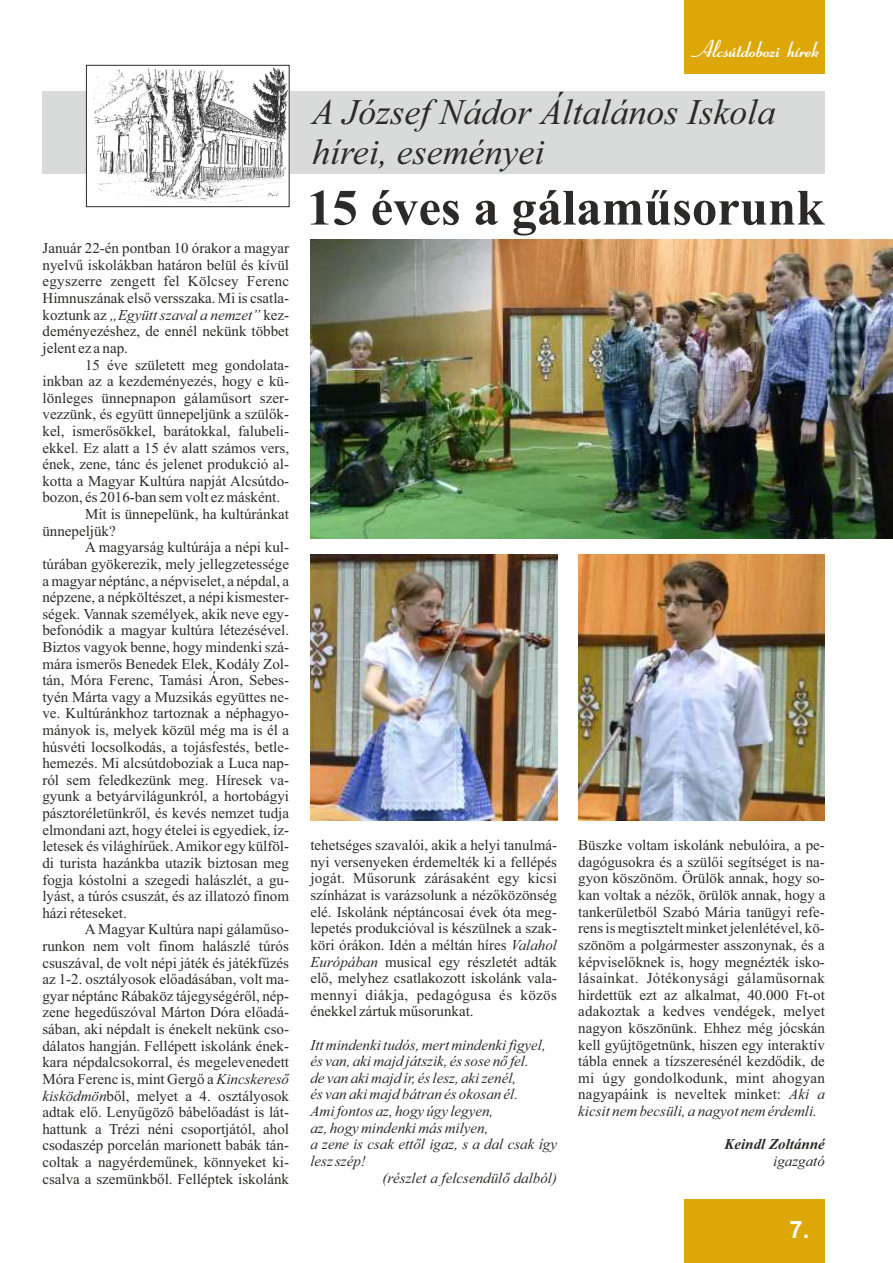
<style>
.page{position:relative;width:893px;height:1263px;background:#fff}
.page>*{position:absolute;margin:0;border:0;box-sizing:border-box;transform-origin:0 0}
.t1{font:700 50.7px "Times New Roman";color:#2b2a29}
.t2{font:italic 36px/39.9px "Times New Roman";color:#2b2a29}
.t3{font:24.3px "Coronation Script Bold SWFTE";color:#fefefe}
.t4{font:700 24px "Arial";color:#fefefe}
.t5{font:15px/16.6px "Times New Roman";color:#2b2a29;text-align:justify}
.t6{font:italic 15px "Times New Roman";color:#2b2a29}
.t7{font:italic 700 15px "Times New Roman";color:#2b2a29}
.s1{font-style:italic}
</style>
<div class="page">
<div style="left:685px;top:0;width:140px;height:74px;background:#dda708"></div>
<div style="left:685px;top:1199px;width:140px;height:64px;background:#dda708"></div>
<div style="left:43px;top:91px;width:782px;height:82px;background:#d9dada"></div>
<img style="left:88px;top:67px;width:199px;height:137px">
<div style="left:86px;top:65px;width:203px;height:142px;border:1px solid #2b2a29"></div>
<img style="left:310px;top:240px;width:583px;height:298px">
<img style="left:310px;top:555px;width:247px;height:265px">
<img style="left:578px;top:555px;width:247px;height:265px">
<p class="t5" style="left:43px;top:241px;width:248px">Január 22-én pontban 10 órakor a magyar nyelvű iskolákban határon belül és kívül egyszerre zengett fel Kölcsey Ferenc Himnuszának első versszaka. Mi is csatla&shy;koztunk az <span class="s1">„Együtt szaval a nemzet”</span> kez&shy;deményezéshez, de ennél nekünk többet jelent ez a nap.</p>
<p class="t5" style="left:85px;top:358px;width:206px">15 éve született meg gondolata-</p>
<p class="t5" style="left:43px;top:374px;width:248px">inkban az a kezdeményezés, hogy e kü-</p>
<p class="t5" style="left:43px;top:391px;width:248px">lönleges ünnepnapon gálaműsort szer-</p>
<p class="t5" style="left:42px;top:407px;width:248px">vezzünk, és együtt ünnepeljünk a szülők-</p>
<p class="t5" style="left:42px;top:424px;width:248px">kel, ismerősökkel, barátokkal, falubeli-</p>
<p class="t5" style="left:42px;top:441px;width:248px">ekkel. Ez alatt a 15 év alatt számos vers,</p>
<p class="t5" style="left:42px;top:457px;width:248px">ének, zene, tánc és jelenet produkció al-</p>
<p class="t5" style="left:42px;top:474px;width:248px">kotta a Magyar Kultúra napját Alcsútdo-</p>
<p class="t5" style="left:42px;top:490px;width:239px">bozon, és 2016-ban sem volt ez másként.</p>
<p class="t5" style="left:85px;top:507px;width:206px">Mit is ünnepelünk, ha kultúránkat</p>
<p class="t5" style="left:42px;top:524px;width:75px">ünnepeljük?</p>
<p class="t5" style="left:85px;top:540px;width:206px">A magyarság kultúrája a népi kul-</p>
<p class="t5" style="left:42px;top:557px;width:248px">túrában gyökerezik, mely jellegzetessége</p>
<p class="t5" style="left:42px;top:574px;width:248px">a magyar néptánc, a népviselet, a népdal, a</p>
<p class="t5" style="left:42px;top:590px;width:248px">népzene, a népköltészet, a népi kismester-</p>
<p class="t5" style="left:42px;top:607px;width:248px">ségek. Vannak személyek, akik neve egy-</p>
<p class="t5" style="left:42px;top:623px;width:248px">befonódik a magyar kultúra létezésével.</p>
<p class="t5" style="left:42px;top:640px;width:248px">Biztos vagyok benne, hogy mindenki szá-</p>
<p class="t5" style="left:42px;top:657px;width:248px">mára ismerős Benedek Elek, Kodály Zol-</p>
<p class="t5" style="left:42px;top:673px;width:248px">tán, Móra Ferenc, Tamási Áron, Sebes-</p>
<p class="t5" style="left:42px;top:690px;width:248px">tyén Márta vagy a Muzsikás együttes ne-</p>
<p class="t5" style="left:42px;top:706px;width:248px">ve. Kultúránkhoz tartoznak a néphagyo-</p>
<p class="t5" style="left:42px;top:723px;width:248px">mányok is, melyek közül még ma is él a</p>
<p class="t5" style="left:42px;top:740px;width:248px">húsvéti locsolkodás, a tojásfestés, betle-</p>
<p class="t5" style="left:42px;top:756px;width:248px">hemezés. Mi alcsútdoboziak a Luca nap-</p>
<p class="t5" style="left:42px;top:773px;width:248px">ról sem feledkezünk meg. Híresek va-</p>
<p class="t5" style="left:42px;top:789px;width:248px">gyunk a betyárvilágunkról, a hortobágyi</p>
<p class="t5" style="left:42px;top:806px;width:248px">pásztoréletünkről, és kevés nemzet tudja</p>
<p class="t5" style="left:42px;top:823px;width:248px">elmondani azt, hogy ételei is egyediek, íz-</p>
<p class="t5" style="left:42px;top:839px;width:248px">letesek és világhírűek. Amikor egy külföl-</p>
<p class="t5" style="left:42px;top:856px;width:248px">di turista hazánkba utazik biztosan meg</p>
<p class="t5" style="left:42px;top:873px;width:248px">fogja kóstolni a szegedi halászlét, a gu-</p>
<p class="t5" style="left:42px;top:889px;width:248px">lyást, a túrós csuszát, és az illatozó finom</p>
<p class="t5" style="left:42px;top:906px;width:86px">házi réteseket.</p>
<p class="t5" style="left:85px;top:922px;width:206px">A Magyar Kultúra napi gálaműso-</p>
<p class="t5" style="left:42px;top:939px;width:248px">runkon nem volt finom halászlé túrós</p>
<p class="t5" style="left:42px;top:956px;width:248px">csuszával, de volt népi játék és játékfűzés</p>
<p class="t5" style="left:42px;top:972px;width:248px">az 1-2. osztályosok előadásában, volt ma-</p>
<p class="t5" style="left:42px;top:989px;width:248px">gyar néptánc Rábaköz tájegységéről, nép-</p>
<p class="t5" style="left:42px;top:1005px;width:248px">zene hegedűszóval Márton Dóra előadá-</p>
<p class="t5" style="left:42px;top:1022px;width:248px">sában, aki népdalt is énekelt nekünk cso-</p>
<p class="t5" style="left:42px;top:1039px;width:248px">dálatos hangján. Fellépett iskolánk ének-</p>
<p class="t5" style="left:42px;top:1055px;width:248px">kara népdalcsokorral, és megelevenedett</p>
<p class="t5" style="left:42px;top:1072px;width:248px">Móra Ferenc is, mint Gergő a <span class="s1">Kincskereső</span></p>
<p class="t5" style="left:42px;top:1089px;width:248px"><span class="s1">kisködmön</span>ből, melyet a 4. osztályosok</p>
<p class="t5" style="left:42px;top:1105px;width:248px">adtak elő. Lenyűgöző bábelőadást is lát-</p>
<p class="t5" style="left:42px;top:1122px;width:248px">hattunk a Trézi néni csoportjától, ahol</p>
<p class="t5" style="left:42px;top:1138px;width:248px">csodaszép porcelán marionett babák tán-</p>
<p class="t5" style="left:42px;top:1155px;width:248px">coltak a nagyérdeműnek, könnyeket ki-</p>
<p class="t5" style="left:42px;top:1172px;width:248px">csalva a szemünkből. Felléptek iskolánk</p>
<h3 class="t3" style="left:697px;top:34px;width:126px">Alcsútdobozi hírek</h3>
<h2 class="t2" style="left:312px;top:96px;width:465px">A József Nádor Általános Iskola hírei, eseményei</h2>
<h1 class="t1" style="left:307px;top:190px;width:519px">15 éves a gálaműsorunk</h1>
<p class="t5" style="left:310px;top:838px;width:248px">tehetséges szavalói, akik a helyi tanulmá&shy;nyi versenyeken érdemelték ki a fellépés jogát. Műsorunk zárásaként egy kicsi színházat is varázsolunk a nézőközönség elé. Iskolánk néptáncosai évek óta meg&shy;lepetés produkcióval is készülnek a szak&shy;köri órákon. Idén a méltán híres <span class="s1">Valahol Európában</span> musical egy részletét adták elő, melyhez csatlakozott iskolánk vala&shy;mennyi diákja, pedagógusa és közös énekkel zártuk műsorunkat.</p>
<p class="t6" style="left:310px;top:1039px;width:237px">Itt mindenki tudós, mert mindenki figyel,</p>
<p class="t6" style="left:310px;top:1056px;width:220px">és van, aki majd játszik, és sose nő fel.</p>
<p class="t6" style="left:310px;top:1072px;width:207px">de van aki majd ír, és lesz, aki zenél,</p>
<p class="t6" style="left:310px;top:1089px;width:209px">és van aki majd bátran és okosan él.</p>
<p class="t6" style="left:310px;top:1106px;width:184px">Ami fontos az, hogy úgy legyen,</p>
<p class="t6" style="left:310px;top:1122px;width:180px">az, hogy mindenki más milyen,</p>
<p class="t6" style="left:310px;top:1139px;width:248px">a zene is csak ettől igaz, s a dal csak így</p>
<p class="t6" style="left:310px;top:1155px;width:57px">lesz szép!</p>
<p class="t6" style="left:382px;top:1172px;width:176px">(részlet a felcsendülő dalból)</p>
<p class="t5" style="left:578px;top:838px;width:249px">Büszke voltam iskolánk nebulóira, a pe&shy;dagógusokra és a szülői segítséget is na&shy;gyon köszönöm. Örülök annak, hogy so&shy;kan voltak a nézők, örülök annak, hogy a tankerületből Szabó Mária tanügyi refe&shy;rens is megtisztelt minket jelenlétével, kö&shy;szönöm a polgármester asszonynak, és a képviselőknek is, hogy megnézték isko&shy;lásainkat. Jótékonysági gálaműsornak hirdettük ezt az alkalmat, 40.000 Ft-ot adakoztak a kedves vendégek, melyet nagyon köszönünk. Ehhez még jócskán kell gyűjtögetnünk, hiszen egy interaktív tábla ennek a tízszeresénél kezdődik, de mi úgy gondolkodunk, mint ahogyan nagyapáink is neveltek minket: <span class="s1">Aki a kicsit nem becsüli, a nagyot nem érdemli.</span></p>
<p class="t7" style="left:724px;top:1139px;width:102px">Keindl Zoltánné</p>
<p class="t6" style="left:773px;top:1155px;width:53px">igazgató</p>
<h3 class="t4" style="left:790px;top:1220px;width:22px">7.</h3>
</div>
